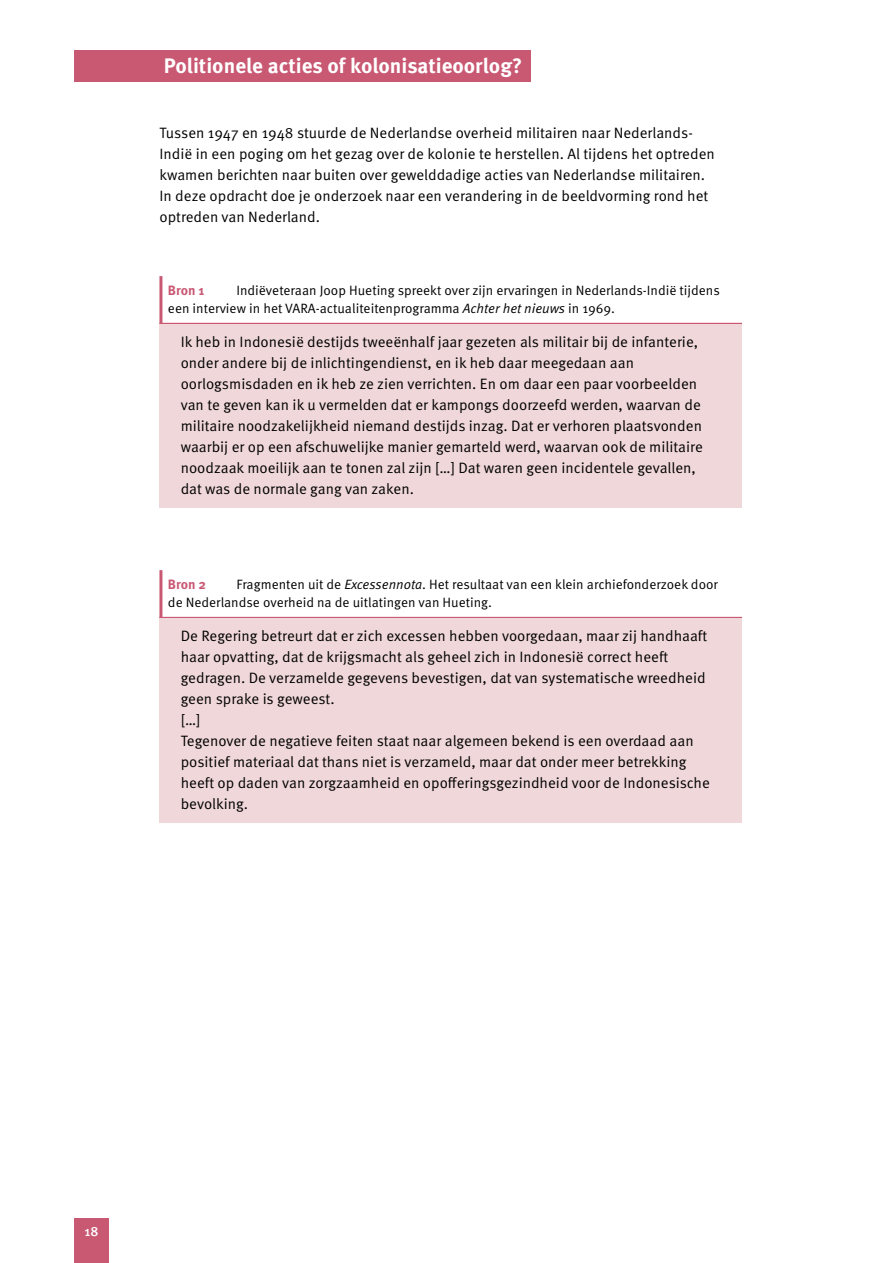
<style>
.page{position:relative;width:893px;height:1263px;background:#fff}
.page>*{position:absolute;margin:0;border:0;box-sizing:border-box;transform-origin:0 0}
.t1{font:700 21px "Meta OT";color:#fff}
.t2{font:15px/21px "Meta OT";color:#000}
.t3{font:13.5px/18px "Meta OT";color:#000}
.t4{font:700 13.5px "Meta OT";color:#c95873}
.t5{font:500 13.5px "Meta OT";color:#fff}
.s1{font-style:italic}
</style>
<div class="page">
<div style="left:74px;top:1219px;width:34px;height:44px;background:#c95873"></div>
<div style="left:74px;top:51px;width:457px;height:31px;background:#c95873"></div>
<hr style="left:159px;top:276px;width:3px;height:48px;background:#c95873">
<hr style="left:159px;top:323px;width:583px;height:1px;background:#c95873">
<div style="left:159px;top:325px;width:583px;height:183px;background:#f0d7d9"></div>
<hr style="left:159px;top:570px;width:3px;height:48px;background:#c95873">
<hr style="left:159px;top:617px;width:583px;height:1px;background:#c95873">
<div style="left:159px;top:619px;width:583px;height:99px;background:#f0d7d9"></div>
<div style="left:159px;top:703px;width:583px;height:36px;background:#f0d7d9"></div>
<div style="left:159px;top:724px;width:583px;height:99px;background:#f0d7d9"></div>
<h1 class="t1" style="left:164px;top:53px;width:360px">Politionele acties of kolonisatieoorlog?</h1>
<p class="t2" style="left:159px;top:122px;width:557px">Tussen 1947 en 1948 stuurde de Nederlandse overheid militairen naar Nederlands-Indië in een poging om het gezag over de kolonie te herstellen. Al tijdens het optreden kwamen berichten naar buiten over gewelddadige acties van Nederlandse militairen.<br>In deze opdracht doe je onderzoek naar een verandering in de beeldvorming rond het optreden van Nederland.</p>
<p class="t3" style="left:168px;top:281px;width:553px;text-indent:68px">Indiëveteraan Joop Hueting spreekt over zijn ervaringen in Nederlands-Indië tijdens een interview in het VARA-actualiteitenprogramma <span class="s1">Achter het nieuws</span> in 1969.</p>
<p class="t2" style="left:181px;top:331px;width:524px">Ik heb in Indonesië destijds tweeënhalf jaar gezeten als militair bij de infanterie, onder andere bij de inlichtingendienst, en ik heb daar meegedaan aan oorlogsmisdaden en ik heb ze zien verrichten. En om daar een paar voorbeelden van te geven kan ik u vermelden dat er kampongs doorzeefd werden, waarvan de militaire noodzakelijkheid niemand destijds inzag. Dat er verhoren plaatsvonden waarbij er op een afschuwelijke manier gemarteld werd, waarvan ook de militaire noodzaak moeilijk aan te tonen zal zijn […] Dat waren geen incidentele gevallen, dat was de normale gang van zaken.</p>
<p class="t4" style="left:168px;top:282px;width:38px">Bron 1</p>
<p class="t3" style="left:168px;top:575px;width:551px;text-indent:68px">Fragmenten uit de <span class="s1">Excessennota</span>. Het resultaat van een klein archiefonderzoek door de Nederlandse overheid na de uitlatingen van Hueting.</p>
<p class="t2" style="left:181px;top:625px;width:531px">De Regering betreurt dat er zich excessen hebben voorgedaan, maar zij handhaaft haar opvatting, dat de krijgsmacht als geheel zich in Indonesië correct heeft gedragen. De verzamelde gegevens bevestigen, dat van systematische wreedheid geen sprake is geweest.<br>[…]<br>Tegenover de negatieve feiten staat naar algemeen bekend is een overdaad aan positief materiaal dat thans niet is verzameld, maar dat onder meer betrekking heeft op daden van zorgzaamheid en opofferingsgezindheid voor de Indonesische bevolking.</p>
<p class="t4" style="left:168px;top:576px;width:40px">Bron 2</p>
<p class="t5" style="left:84px;top:1223px;width:15px">18</p>
</div>
